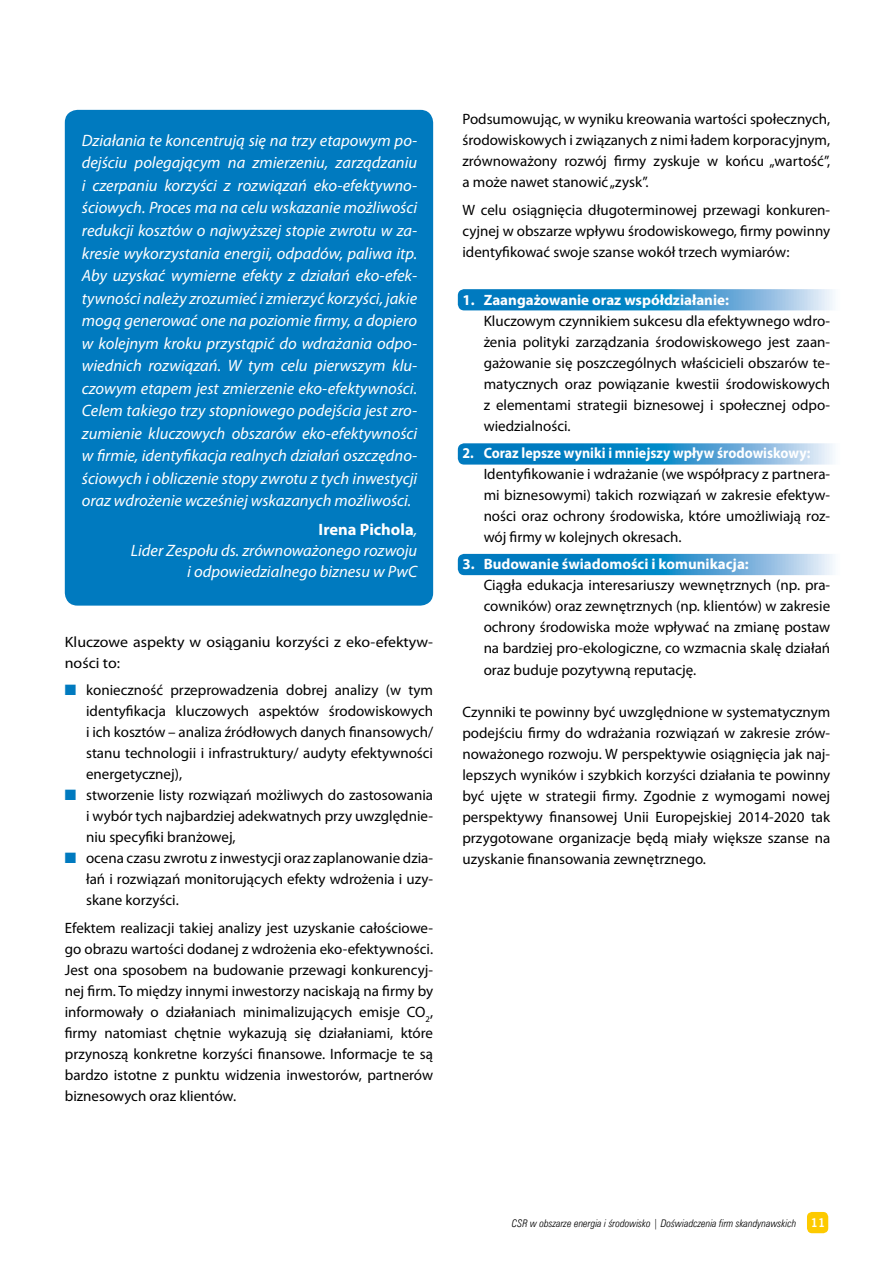
<style>
.page{position:relative;width:893px;height:1263px;background:#fff}
.page>*{position:absolute;margin:0;border:0;box-sizing:border-box;transform-origin:0 0}
.t1{font:italic 16.5px/22.5px "Myriad Pro";color:#fff;text-align:justify}
.t2{font:15px/21px "Myriad Pro";color:#000;text-align:justify}
.t3{font:700 15px "Myriad Pro";color:#fff}
.t4{font:15px/21px "Myriad Pro";color:#000;scale:1.06 1}
.t5{font:700 15px "Myriad Pro";color:#fff;scale:.93 1}
.t6{font:10.5px "Zurich Lt Cn EU Italic";color:#000}
.s1{font-weight:700;font-style:normal}
.s2{color:#007abf}
.s3{font-family:"News Goth EU Bold";font-size:12px;color:#fff}
</style>
<div class="page">
<div style="left:807px;top:1212px;width:21px;height:21px;background:#fdca00;border-radius:5px"></div>
<svg style="left:458px;top:443px;width:375px;height:22px;background:#3e9bd0"></svg>
<svg style="left:458px;top:554px;width:375px;height:21px;background:#3897ce"></svg>
<svg style="left:458px;top:289px;width:375px;height:21px;background:#3998ce"></svg>
<div style="left:65px;top:110px;width:368px;height:496px;background:#007abf;border-radius:13px"></div>
<p class="t1" style="left:82px;top:129px;width:337px">Działania te koncentrują się na trzy etapowym po&shy;dejściu polegającym na zmierzeniu, zarządzaniu i czerpaniu korzyści z rozwiązań eko-efektywno&shy;ściowych. Proces ma na celu wskazanie możliwości redukcji kosztów o najwyższej stopie zwrotu w za&shy;kresie wykorzystania energii, odpadów, paliwa itp.<br>Aby uzyskać wymierne efekty z działań eko-efek&shy;tywności należy zrozumieć i zmierzyć korzyści, jakie mogą generować one na poziomie firmy, a dopiero w kolejnym kroku przystąpić do wdrażania odpo&shy;wiednich rozwiązań. W tym celu pierwszym klu&shy;czowym etapem jest zmierzenie eko-efektywności.<br>Celem takiego trzy stopniowego podejścia jest zro&shy;zumienie kluczowych obszarów eko-efektywności w firmie, identyfikacja realnych działań oszczędno&shy;ściowych i obliczenie stopy zwrotu z tych inwestycji oraz wdrożenie wcześniej wskazanych możliwości.</p>
<p class="t1" style="left:131px;top:519px;width:288px;line-height:21px;text-align:right"><span class="s1">Irena Pichola</span>,<br>Lider Zespołu ds. zrównoważonego rozwoju i odpowiedzialnego biznesu w PwC</p>
<p class="t4" style="left:65px;top:631px;width:349px">Kluczowe aspekty w osiąganiu korzyści z eko-efektyw&shy;ności to:</p>
<p class="t2" style="left:86px;top:680px;width:349px;text-indent:-21px"><span class="s2">■</span> konieczność przeprowadzenia dobrej analizy (w tym identyfikacja kluczowych aspektów środowiskowych i ich kosztów – analiza źródłowych danych finansowych/ stanu technologii i infrastruktury/ audyty efektywności energetycznej),</p>
<p class="t2" style="left:86px;top:785px;width:349px;text-indent:-21px"><span class="s2">■</span> stworzenie listy rozwiązań możliwych do zastosowania i wybór tych najbardziej adekwatnych przy uwzględnie&shy;niu specyfiki branżowej,</p>
<p class="t2" style="left:86px;top:848px;width:349px;text-indent:-21px"><span class="s2">■</span> ocena czasu zwrotu z inwestycji oraz zaplanowanie dzia&shy;łań i rozwiązań monitorujących efekty wdrożenia i uzy&shy;skane korzyści.</p>
<p class="t2" style="left:65px;top:917px;width:370px">Efektem realizacji takiej analizy jest uzyskanie całościowe&shy;go obrazu wartości dodanej z wdrożenia eko-efektywności.<br>Jest ona sposobem na budowanie przewagi konkurencyj&shy;nej firm. To między innymi inwestorzy naciskają na firmy by informowały o działaniach minimalizujących emisje CO<sub>2</sub>, firmy natomiast chętnie wykazują się działaniami, które przynoszą konkretne korzyści finansowe. Informacje te są bardzo istotne z punktu widzenia inwestorów, partnerów biznesowych oraz klientów.</p>
<p class="t2" style="left:462px;top:109px;width:369px">Podsumowując, w wyniku kreowania wartości społecznych, środowiskowych i związanych z nimi ładem korporacyjnym, zrównoważony rozwój firmy zyskuje w końcu „wartość”, a może nawet stanowić „zysk”.</p>
<p class="t2" style="left:462px;top:199px;width:369px">W celu osiągnięcia długoterminowej przewagi konkuren&shy;cyjnej w obszarze wpływu środowiskowego, firmy powinny identyfikować swoje szanse wokół trzech wymiarów:</p>
<p class="t3" style="left:462px;top:290px;width:268px">1. Zaangażowanie oraz współdziałanie:</p>
<p class="t2" style="left:484px;top:310px;width:348px">Kluczowym czynnikiem sukcesu dla efektywnego wdro&shy;żenia polityki zarządzania środowiskowego jest zaan&shy;gażowanie się poszczególnych właścicieli obszarów te&shy;matycznych oraz powiązanie kwestii środowiskowych z elementami strategii biznesowej i społecznej odpo&shy;wiedzialności.</p>
<p class="t5" style="left:462px;top:443px;width:376px">2. Coraz lepsze wyniki i mniejszy wpływ środowiskowy:</p>
<p class="t2" style="left:484px;top:463px;width:348px">Identyfikowanie i wdrażanie (we współpracy z partnera&shy;mi biznesowymi) takich rozwiązań w zakresie efektyw&shy;ności oraz ochrony środowiska, które umożliwiają roz&shy;wój firmy w kolejnych okresach.</p>
<p class="t3" style="left:462px;top:555px;width:288px">3. Budowanie świadomości i komunikacja:</p>
<p class="t2" style="left:484px;top:575px;width:348px">Ciągła edukacja interesariuszy wewnętrznych (np. pra&shy;cowników) oraz zewnętrznych (np. klientów) w zakresie ochrony środowiska może wpływać na zmianę postaw na bardziej pro-ekologiczne, co wzmacnia skalę działań oraz buduje pozytywną reputację.</p>
<p class="t2" style="left:462px;top:701px;width:369px">Czynniki te powinny być uwzględnione w systematycznym podejściu firmy do wdrażania rozwiązań w zakresie zrów&shy;noważonego rozwoju. W perspektywie osiągnięcia jak naj&shy;lepszych wyników i szybkich korzyści działania te powinny być ujęte w strategii firmy. Zgodnie z wymogami nowej perspektywy finansowej Unii Europejskiej 2014-2020 tak przygotowane organizacje będą miały większe szanse na uzyskanie finansowania zewnętrznego.</p>
<p class="t6" style="left:512px;top:1217px;width:315px">CSR w obszarze energia i środowisko | Doświadczenia firm skandynawskich <span class="s3">11</span></p>
</div>
